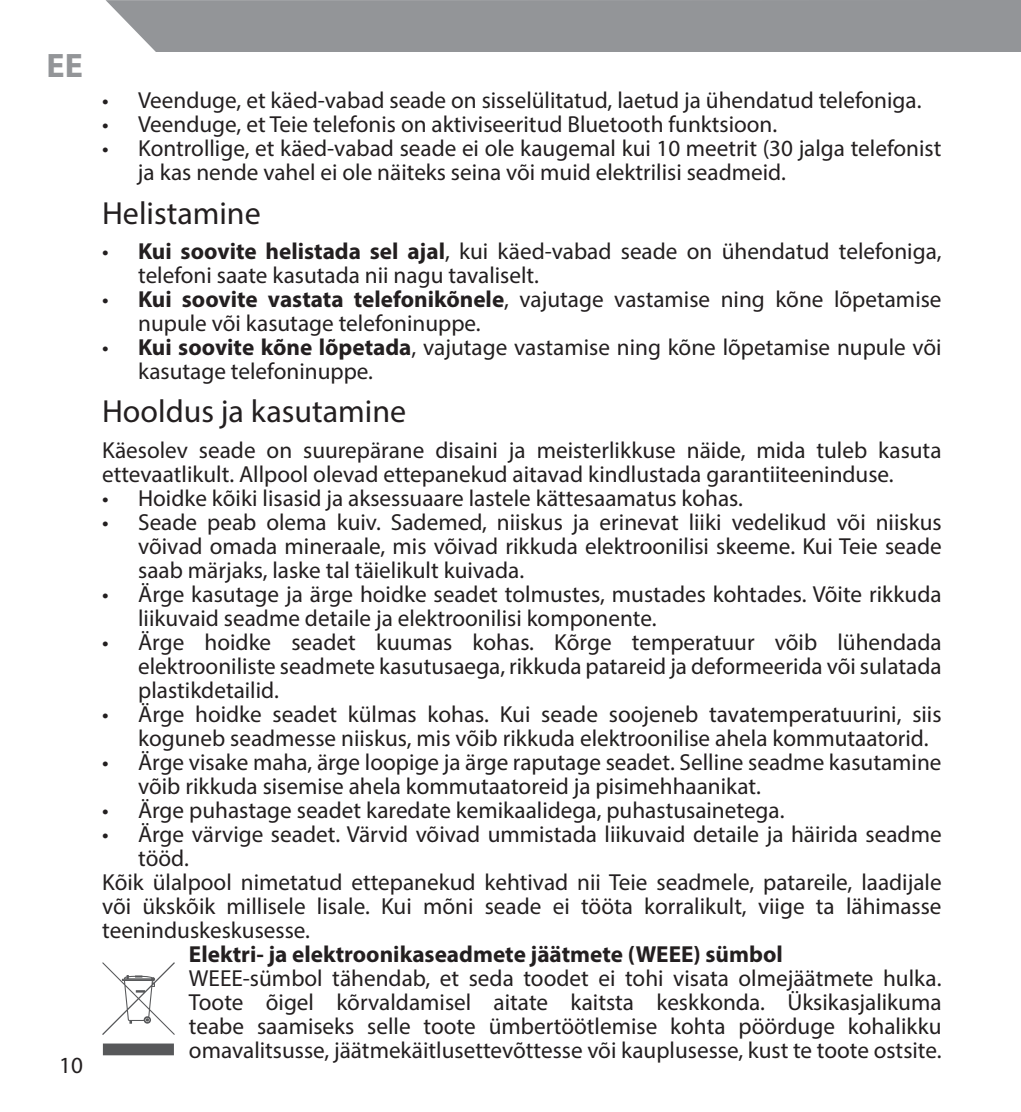
<style>
.page{position:relative;width:1021px;height:1112px;background:#fff}
.page>*{position:absolute;margin:0;border:0;box-sizing:border-box;transform-origin:0 0}
.t1{font:700 34px "Myriad Pro";color:#939598}
.t2{font:32px "Myriad Pro";color:#231f20}
.t3{font:23.2px/24px "Myriad Pro";color:#231f20}
.t4{font:700 23.2px "Myriad Pro";color:#231f20}
.s1{font-weight:700}
</style>
<div class="page">
<div style="left:106px;top:0;width:914px;height:51px;background:#939598"></div>
<svg style="left:102px;top:962px;width:73px;height:93px"></svg>
<h1 class="t1" style="left:47px;top:44px;width:38px">EE</h1>
<p class="t3" style="left:59px;top:1052px;width:25px">10</p>
<p class="t3" style="left:102px;top:88px;width:821px">• Veenduge, et käed-vabad seade on sisselülitatud, laetud ja ühendatud telefoniga.</p>
<p class="t3" style="left:102px;top:112px;width:676px">• Veenduge, et Teie telefonis on aktiviseeritud Bluetooth funktsioon.</p>
<p class="t3" style="left:138px;top:136px;width:805px;text-indent:-36px">• Kontrollige, et käed-vabad seade ei ole kaugemal kui 10 meetrit (30 jalga telefonist ja kas nende vahel ei ole näiteks seina või muid elektrilisi seadmeid.</p>
<h2 class="t2" style="left:102px;top:193px;width:160px">Helistamine</h2>
<p class="t3" style="left:138px;top:239px;width:805px;text-indent:-36px">• <span class="s1">Kui soovite helistada sel ajal</span>, kui käed-vabad seade on ühendatud telefoniga, telefoni saate kasutada nii nagu tavaliselt.</p>
<p class="t3" style="left:138px;top:287px;width:805px;text-indent:-36px">• <span class="s1">Kui soovite vastata telefonikõnele</span>, vajutage vastamise ning kõne lõpetamise nupule või kasutage telefoninuppe.</p>
<p class="t3" style="left:138px;top:335px;width:805px;text-indent:-36px">• <span class="s1">Kui soovite kõne lõpetada</span>, vajutage vastamise ning kõne lõpetamise nupule või kasutage telefoninuppe.</p>
<h2 class="t2" style="left:102px;top:392px;width:305px">Hooldus ja kasutamine</h2>
<p class="t3" style="left:102px;top:437px;width:841px">Käesolev seade on suurepärane disaini ja meisterlikkuse näide, mida tuleb kasuta ettevaatlikult. Allpool olevad ettepanekud aitavad kindlustada garantiiteeninduse.</p>
<p class="t3" style="left:102px;top:485px;width:642px">• Hoidke kõiki lisasid ja aksessuaare lastele kättesaamatus kohas.</p>
<p class="t3" style="left:138px;top:509px;width:805px;text-align:justify;text-indent:-36px">• Seade peab olema kuiv. Sademed, niiskus ja erinevat liiki vedelikud või niiskus võivad omada mineraale, mis võivad rikkuda elektroonilisi skeeme. Kui Teie seade saab märjaks, laske tal täielikult kuivada.</p>
<p class="t3" style="left:138px;top:581px;width:805px;text-indent:-36px">• Ärge kasutage ja ärge hoidke seadet tolmustes, mustades kohtades. Võite rikkuda liikuvaid seadme detaile ja elektroonilisi komponente.</p>
<p class="t3" style="left:138px;top:629px;width:805px;text-align:justify;text-indent:-36px">• Ärge hoidke seadet kuumas kohas. Kõrge temperatuur võib lühendada elektrooniliste seadmete kasutusaega, rikkuda patareid ja deformeerida või sulatada plastikdetailid.</p>
<p class="t3" style="left:138px;top:701px;width:805px;text-indent:-36px">• Ärge hoidke seadet külmas kohas. Kui seade soojeneb tavatemperatuurini, siis koguneb seadmesse niiskus, mis võib rikkuda elektroonilise ahela kommutaatorid.</p>
<p class="t3" style="left:138px;top:749px;width:805px;text-indent:-36px">• Ärge visake maha, ärge loopige ja ärge raputage seadet. Selline seadme kasutamine võib rikkuda sisemise ahela kommutaatoreid ja pisimehhaanikat.</p>
<p class="t3" style="left:102px;top:797px;width:684px">• Ärge puhastage seadet karedate kemikaalidega, puhastusainetega.</p>
<p class="t3" style="left:102px;top:821px;width:841px">• Ärge värvige seadet. Värvid võivad ummistada liikuvaid detaile ja häirida seadme</p>
<p class="t3" style="left:138px;top:845px;width:52px">tööd.</p>
<p class="t3" style="left:102px;top:869px;width:841px">Kõik ülalpool nimetatud ettepanekud kehtivad nii Teie seadmele, patareile, laadijale</p>
<p class="t3" style="left:102px;top:893px;width:840px">või ükskõik millisele lisale. Kui mõni seade ei tööta korralikult, viige ta lähimasse</p>
<p class="t3" style="left:102px;top:917px;width:209px">teeninduskeskusesse.</p>
<p class="t4" style="left:189px;top:939px;width:595px">Elektri- ja elektroonikaseadmete jäätmete (WEEE) sümbol</p>
<p class="t3" style="left:189px;top:965px;width:754px;text-align:justify">WEEE-sümbol tähendab, et seda toodet ei tohi visata olmejäätmete hulka.<br>Toote õigel kõrvaldamisel aitate kaitsta keskkonda. Üksikasjalikuma teabe saamiseks selle toote ümbertöötlemise kohta pöörduge kohalikku omavalitsusse, jäätmekäitlusettevõttesse või kauplusesse, kust te toote ostsite.</p>
</div>
